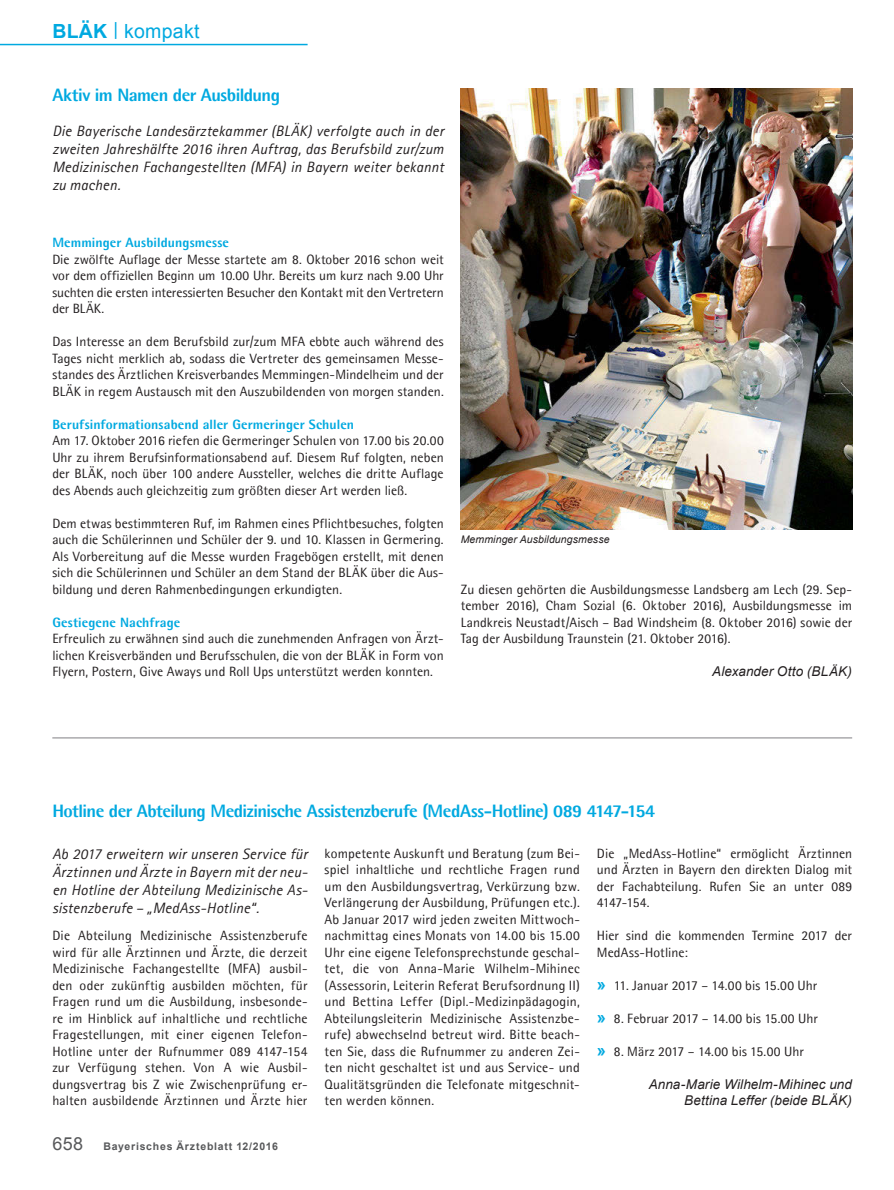
<style>
.page{position:relative;width:894px;height:1190px;background:#fff}
.page>*{position:absolute;margin:0;border:0;box-sizing:border-box;transform-origin:0 0}
.t1{font:19.5px "Arial";letter-spacing:.015em;color:#00a9e0}
.t2{font:800 18px "Agfa Rotis Semisans";letter-spacing:-.025em;color:#00a9e0}
.t3{font:italic 15px/18px "Agfa Rotis Sans Serif";letter-spacing:.01em;color:#231f20;text-align:justify}
.t4{font:13.5px/16.5px "Agfa Rotis Semisans";letter-spacing:.005em;color:#231f20;text-align:justify}
.t5{font:800 13.5px "Agfa Rotis Semisans";letter-spacing:.01em;color:#00a9e0}
.t6{font:italic 13.5px/16.5px "Arial";letter-spacing:.005em;color:#231f20;text-align:right}
.t7{font:700 10.5px "Arial";letter-spacing:.075em;color:#58595b}
.t8{font:italic 10.5px "Arial";letter-spacing:.01em;color:#231f20}
.s1{font-weight:700}
.s2{font-family:"Arial";font-weight:700;font-size:16.5px;color:#00a9e0}
.s3{font-weight:400;font-size:18px}
</style>
<div class="page">
<hr style="left:0;top:44px;width:307px;height:1px;background:#00a9e0">
<img style="left:460px;top:89px;width:392px;height:440px">
<hr style="left:52px;top:738px;width:800px;height:1px;background:#807f83">
<h1 class="t1" style="left:52px;top:20px;width:149px"><span class="s1">BLÄK</span> <sup>|</sup> kompakt</h1>
<h2 class="t2" style="left:52px;top:84px;width:229px">Aktiv im Namen der Ausbildung</h2>
<p class="t3" style="left:52px;top:122px;width:393px">Die Bayerische Landesärztekammer (BLÄK) verfolgte auch in der zweiten Jahreshälfte 2016 ihren Auftrag, das Berufsbild zur/zum Medizinischen Fachangestellten (MFA) in Bayern weiter bekannt zu machen.</p>
<p class="t5" style="left:52px;top:234px;width:178px">Memminger Ausbildungsmesse</p>
<p class="t4" style="left:52px;top:251px;width:393px">Die zwölfte Auflage der Messe startete am 8. Oktober 2016 schon weit vor dem offiziellen Beginn um 10.00 Uhr. Bereits um kurz nach 9.00 Uhr suchten die ersten interessierten Besucher den Kontakt mit den Vertretern der BLÄK.</p>
<p class="t4" style="left:52px;top:333px;width:393px">Das Interesse an dem Berufsbild zur/zum MFA ebbte auch während des Tages nicht merklich ab, sodass die Vertreter des gemeinsamen Messe&shy;standes des Ärztlichen Kreisverbandes Memmingen-Mindelheim und der BLÄK in regem Austausch mit den Auszubildenden von morgen standen.</p>
<p class="t5" style="left:52px;top:415px;width:303px">Berufsinformationsabend aller Germeringer Schulen</p>
<p class="t4" style="left:52px;top:432px;width:393px">Am 17. Oktober 2016 riefen die Germeringer Schulen von 17.00 bis 20.00<br>Uhr zu ihrem Berufsinformationsabend auf. Diesem Ruf folgten, neben der BLÄK, noch über 100 andere Aussteller, welches die dritte Auflage des Abends auch gleichzeitig zum größten dieser Art werden ließ.</p>
<p class="t4" style="left:52px;top:515px;width:393px">Dem etwas bestimmteren Ruf, im Rahmen eines Pflichtbesuches, folgten auch die Schülerinnen und Schüler der 9. und 10. Klassen in Germering.<br>Als Vorbereitung auf die Messe wurden Fragebögen erstellt, mit denen sich die Schülerinnen und Schüler an dem Stand der BLÄK über die Aus&shy;bildung und deren Rahmenbedingungen erkundigten.</p>
<p class="t5" style="left:52px;top:613px;width:129px">Gestiegene Nachfrage</p>
<p class="t4" style="left:52px;top:630px;width:393px">Erfreulich zu erwähnen sind auch die zunehmenden Anfragen von Ärzt&shy;lichen Kreisverbänden und Berufsschulen, die von der BLÄK in Form von Flyern, Postern, Give Aways und Roll Ups unterstützt werden konnten.</p>
<p class="t8" style="left:460px;top:534px;width:150px">Memminger Ausbildungsmesse</p>
<p class="t4" style="left:460px;top:581px;width:393px">Zu diesen gehörten die Ausbildungsmesse Landsberg am Lech (29. Sep&shy;tember 2016), Cham Sozial (6. Oktober 2016), Ausbildungsmesse im Landkreis Neustadt/Aisch – Bad Windsheim (8. Oktober 2016) sowie der Tag der Ausbildung Traunstein (21. Oktober 2016).</p>
<p class="t6" style="left:712px;top:663px;width:141px">Alexander Otto (BLÄK)</p>
<h2 class="t2" style="left:52px;top:800px;width:604px">Hotline der Abteilung Medizinische Assistenzberufe (MedAss-Hotline) 089 4147-154</h2>
<p class="t4" style="left:597px;top:845px;width:257px">Die „MedAss-Hotline“ ermöglicht Ärztinnen und Ärzten in Bayern den direkten Dialog mit der Fachabteilung. Rufen Sie an unter 089<br>4147-154.</p>
<p class="t4" style="left:597px;top:927px;width:257px">Hier sind die kommenden Termine 2017 der<br>MedAss-Hotline:</p>
<p class="t4" style="left:597px;top:977px;width:222px"><span class="s2">»</span> 11. Januar 2017 – 14.00 bis 15.00 Uhr</p>
<p class="t4" style="left:597px;top:1010px;width:223px"><span class="s2">»</span> 8. Februar 2017 – 14.00 bis 15.00 Uhr</p>
<p class="t4" style="left:597px;top:1043px;width:208px"><span class="s2">»</span> 8. März 2017 – 14.00 bis 15.00 Uhr</p>
<p class="t6" style="left:648px;top:1076px;width:205px">Anna-Marie Wilhelm-Mihinec und<br>Bettina Leffer (beide BLÄK)</p>
<p class="t4" style="left:324px;top:845px;width:257px">kompetente Auskunft und Beratung (zum Bei&shy;spiel inhaltliche und rechtliche Fragen rund um den Ausbildungsvertrag, Verkürzung bzw.<br>Verlängerung der Ausbildung, Prüfungen etc.).<br>Ab Januar 2017 wird jeden zweiten Mittwoch&shy;nachmittag eines Monats von 14.00 bis 15.00<br>Uhr eine eigene Telefonsprechstunde geschal&shy;tet, die von Anna-Marie Wilhelm-Mihinec (Assessorin, Leiterin Referat Berufsordnung II) und Bettina Leffer (Dipl.-Medizinpädagogin, Abteilungsleiterin Medizinische Assistenzbe&shy;rufe) abwechselnd betreut wird. Bitte beach&shy;ten Sie, dass die Rufnummer zu anderen Zei&shy;ten nicht geschaltet ist und aus Service- und Qualitätsgründen die Telefonate mitgeschnit&shy;ten werden können.</p>
<p class="t3" style="left:52px;top:845px;width:257px">Ab 2017 erweitern wir unseren Service für Ärztinnen und Ärzte in Bayern mit der neu&shy;en Hotline der Abteilung Medizinische As&shy;sistenzberufe – „MedAss-Hotline“.</p>
<p class="t4" style="left:52px;top:927px;width:257px">Die Abteilung Medizinische Assistenzberufe wird für alle Ärztinnen und Ärzte, die derzeit Medizinische Fachangestellte (MFA) ausbil&shy;den oder zukünftig ausbilden möchten, für Fragen rund um die Ausbildung, insbesonde&shy;re im Hinblick auf inhaltliche und rechtliche Fragestellungen, mit einer eigenen Telefon-Hotline unter der Rufnummer 089 4147-154 zur Verfügung stehen. Von A wie Ausbil&shy;dungsvertrag bis Z wie Zwischenprüfung er&shy;halten ausbildende Ärztinnen und Ärzte hier</p>
<p class="t7" style="left:52px;top:1140px;width:227px"><span class="s3">658</span> Bayerisches Ärzteblatt 12/2016</p>
</div>
